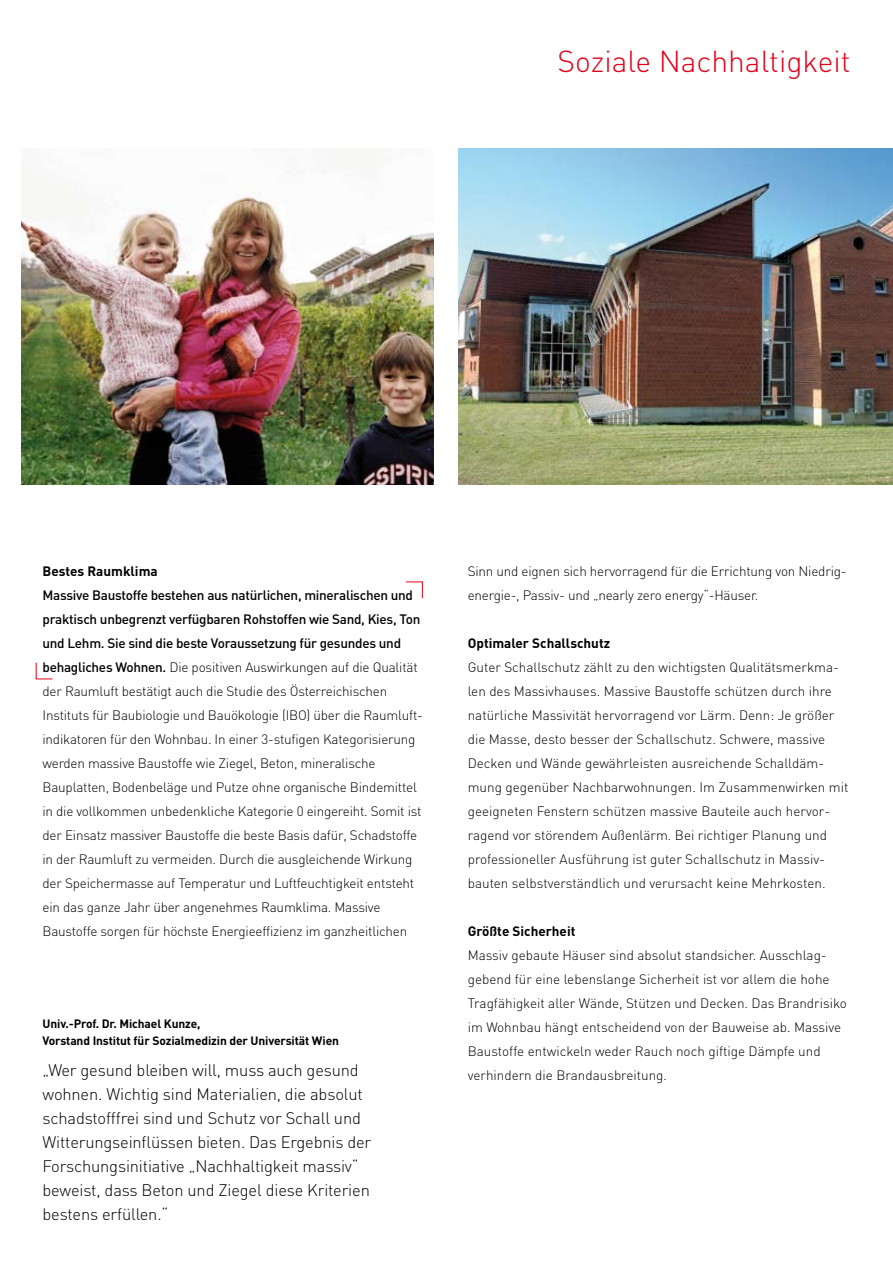
<style>
.page{position:relative;width:893px;height:1263px;background:#fff}
.page>*{position:absolute;margin:0;border:0;box-sizing:border-box;transform-origin:0 0}
.t1{font:300 30px "DIN";color:#e2001a}
.t2{font:300 16.5px/24px "DIN";letter-spacing:-.01em;color:#000}
.t3{font:300 13.5px/24px "DIN";letter-spacing:-.015em;color:#000}
.t4{font:700 13.5px "DIN";color:#000}
.t5{font:700 12px/16.5px "DIN";letter-spacing:-.01em;color:#000}
.s1{font-weight:500}
</style>
<div class="page">
<img style="left:21px;top:149px;width:413px;height:336px">
<img style="left:458px;top:149px;width:435px;height:336px">
<svg style="left:35px;top:662px;width:18px;height:18px"></svg>
<svg style="left:406px;top:581px;width:17px;height:18px"></svg>
<h1 class="t1" style="left:557px;top:43px;width:294px">Soziale Nachhaltigkeit</h1>
<p class="t4" style="left:43px;top:562px;width:117px">Bestes Raumklima</p>
<p class="t3" style="left:43px;top:583px;width:382px"><span class="s1">Massive Baustoffe bestehen aus natürlichen, mineralischen und praktisch unbegrenzt verfügbaren Rohstoffen wie Sand, Kies, Ton und Lehm. Sie sind die beste Voraussetzung für gesundes und behagliches Wohnen.</span> Die positiven Auswirkungen auf die Qualität der Raumluft bestätigt auch die Studie des Österreichischen Instituts für Baubiologie und Bauökologie (IBO) über die Raumluft&shy;indikatoren für den Wohnbau. In einer 3-stufigen Kategorisierung werden massive Baustoffe wie Ziegel, Beton, mineralische Bauplatten, Bodenbeläge und Putze ohne organische Bindemittel in die vollkommen unbedenkliche Kategorie 0 eingereiht. Somit ist der Einsatz massiver Baustoffe die beste Basis dafür, Schadstoffe in der Raumluft zu vermeiden. Durch die ausgleichende Wirkung der Speichermasse auf Temperatur und Luftfeuchtigkeit entsteht ein das ganze Jahr über angenehmes Raumklima. Massive Baustoffe sorgen für höchste Energieeffizienz im ganzheitlichen</p>
<p class="t5" style="left:43px;top:1015px;width:298px">Univ.-Prof. Dr. Michael Kunze,<br>Vorstand Institut für Sozialmedizin der Universität Wien</p>
<p class="t2" style="left:43px;top:1058px;width:330px">„Wer gesund bleiben will, muss auch gesund wohnen. Wichtig sind Materialien, die absolut schadstofffrei sind und Schutz vor Schall und Witterungseinflüssen bieten. Das Ergebnis der Forschungsinitiative „Nachhaltigkeit massiv“ beweist, dass Beton und Ziegel diese Kriterien bestens erfüllen.“</p>
<p class="t3" style="left:468px;top:559px;width:380px">Sinn und eignen sich hervorragend für die Errichtung von Niedrig&shy;energie-, Passiv- und „nearly zero energy“-Häuser.</p>
<p class="t4" style="left:468px;top:634px;width:144px">Optimaler Schallschutz</p>
<p class="t3" style="left:468px;top:655px;width:382px">Guter Schallschutz zählt zu den wichtigsten Qualitätsmerkma&shy;len des Massivhauses. Massive Baustoffe schützen durch ihre natürliche Massivität hervorragend vor Lärm. Denn: Je größer die Masse, desto besser der Schallschutz. Schwere, massive Decken und Wände gewährleisten ausreichende Schalldäm&shy;mung gegenüber Nachbarwohnungen. Im Zusammenwirken mit geeigneten Fenstern schützen massive Bauteile auch hervor&shy;ragend vor störendem Außenlärm. Bei richtiger Planung und professioneller Ausführung ist guter Schallschutz in Massiv&shy;bauten selbstverständlich und verursacht keine Mehrkosten.</p>
<p class="t4" style="left:468px;top:922px;width:109px">Größte Sicherheit</p>
<p class="t3" style="left:468px;top:943px;width:381px">Massiv gebaute Häuser sind absolut standsicher. Ausschlag&shy;gebend für eine lebenslange Sicherheit ist vor allem die hohe Tragfähigkeit aller Wände, Stützen und Decken. Das Brandrisiko im Wohnbau hängt entscheidend von der Bauweise ab. Massive Baustoffe entwickeln weder Rauch noch giftige Dämpfe und verhindern die Brandausbreitung.</p>
</div>
